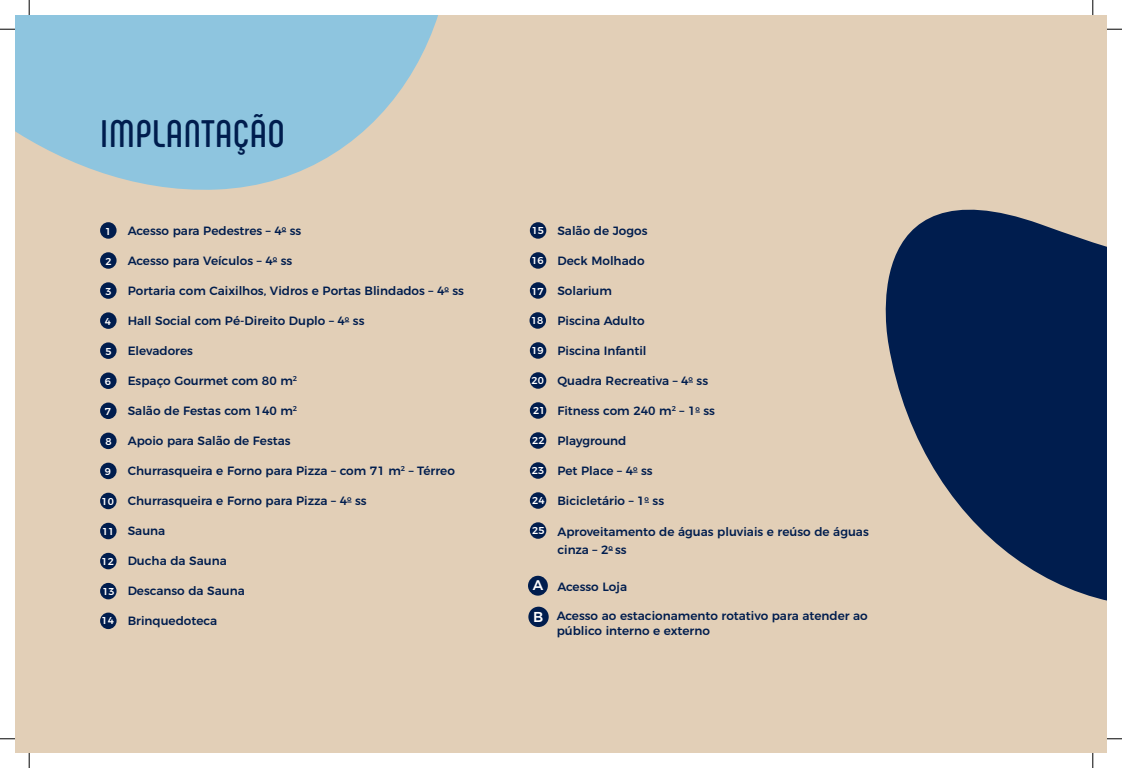
<style>
.page{position:relative;width:1122px;height:768px;background:#fff}
.page>*{position:absolute;margin:0;border:0;box-sizing:border-box;transform-origin:0 0}
.t1{font:700 38.3px "Phenomena";letter-spacing:.02em;color:#001d4e}
.t2{font:500 12px/18px "Montserrat";color:#001d4e}
.t3{font:500 10px "Montserrat";color:#fff}
.s1{font-size:14px;color:#fff}
.s2{font-size:14.3px;color:#fff}
</style>
<div class="page">
<div style="left:15px;top:15px;width:1091px;height:737px;background:#e2cfb7"></div>
<svg style="left:885px;top:209px;width:208px;height:388px;fill:#001d4e"></svg>
<svg style="left:15px;top:15px;width:423px;height:175px;fill:#8ec5df"></svg>
<div style="left:1093px;top:242px;width:13px;height:359px;background:#001d4e"></div>
<div style="left:100px;top:222px;width:17px;height:16px;background:#001d4e;border-radius:50%"></div>
<div style="left:100px;top:252px;width:17px;height:16px;background:#001d4e;border-radius:50%"></div>
<div style="left:100px;top:282px;width:17px;height:16px;background:#001d4e;border-radius:50%"></div>
<div style="left:100px;top:312px;width:17px;height:16px;background:#001d4e;border-radius:50%"></div>
<div style="left:100px;top:342px;width:17px;height:16px;background:#001d4e;border-radius:50%"></div>
<div style="left:100px;top:372px;width:17px;height:16px;background:#001d4e;border-radius:50%"></div>
<div style="left:100px;top:402px;width:17px;height:17px;background:#001d4e;border-radius:50%"></div>
<div style="left:100px;top:432px;width:17px;height:17px;background:#001d4e;border-radius:50%"></div>
<div style="left:100px;top:462px;width:17px;height:17px;background:#001d4e;border-radius:50%"></div>
<div style="left:100px;top:492px;width:17px;height:17px;background:#001d4e;border-radius:50%"></div>
<div style="left:100px;top:522px;width:17px;height:17px;background:#001d4e;border-radius:50%"></div>
<div style="left:100px;top:552px;width:17px;height:17px;background:#001d4e;border-radius:50%"></div>
<div style="left:100px;top:582px;width:17px;height:17px;background:#001d4e;border-radius:50%"></div>
<div style="left:100px;top:612px;width:17px;height:16px;background:#001d4e;border-radius:50%"></div>
<div style="left:528px;top:575px;width:20px;height:20px;background:#001d4e;border-radius:50%"></div>
<div style="left:530px;top:222px;width:16px;height:16px;background:#001d4e;border-radius:50%"></div>
<div style="left:530px;top:252px;width:16px;height:16px;background:#001d4e;border-radius:50%"></div>
<div style="left:530px;top:282px;width:16px;height:16px;background:#001d4e;border-radius:50%"></div>
<div style="left:529px;top:312px;width:17px;height:16px;background:#001d4e;border-radius:50%"></div>
<div style="left:530px;top:342px;width:16px;height:16px;background:#001d4e;border-radius:50%"></div>
<div style="left:530px;top:372px;width:16px;height:16px;background:#001d4e;border-radius:50%"></div>
<div style="left:530px;top:402px;width:16px;height:16px;background:#001d4e;border-radius:50%"></div>
<div style="left:530px;top:432px;width:16px;height:16px;background:#001d4e;border-radius:50%"></div>
<div style="left:530px;top:462px;width:16px;height:16px;background:#001d4e;border-radius:50%"></div>
<div style="left:530px;top:492px;width:16px;height:16px;background:#001d4e;border-radius:50%"></div>
<div style="left:530px;top:522px;width:16px;height:16px;background:#001d4e;border-radius:50%"></div>
<div style="left:528px;top:606px;width:20px;height:20px;background:#001d4e;border-radius:50%"></div>
<svg style="left:0;top:29px;width:15px;height:1px"></svg>
<svg style="left:1106px;top:29px;width:15px;height:1px"></svg>
<svg style="left:0;top:738px;width:15px;height:1px"></svg>
<svg style="left:1106px;top:737px;width:15px;height:2px"></svg>
<svg style="left:29px;top:0;width:1px;height:15px"></svg>
<svg style="left:29px;top:752px;width:1px;height:15px"></svg>
<svg style="left:1092px;top:0;width:1px;height:15px"></svg>
<svg style="left:1092px;top:752px;width:1px;height:15px"></svg>
<h1 class="t1" style="left:100px;top:111px;width:186px">IMPLANTAÇÃO</h1>
<p class="t3" style="left:105px;top:223px;width:8px">1</p>
<p class="t3" style="left:105px;top:253px;width:8px">2</p>
<p class="t3" style="left:105px;top:283px;width:8px">3</p>
<p class="t3" style="left:105px;top:313px;width:8px">4</p>
<p class="t3" style="left:105px;top:343px;width:8px">5</p>
<p class="t3" style="left:105px;top:373px;width:8px">6</p>
<p class="t3" style="left:105px;top:403px;width:8px">7</p>
<p class="t3" style="left:106px;top:433px;width:8px">8</p>
<p class="t3" style="left:105px;top:462px;width:8px">9</p>
<p class="t3" style="left:102px;top:493px;width:14px">10</p>
<p class="t3" style="left:102px;top:522px;width:14px">11</p>
<p class="t3" style="left:102px;top:552px;width:14px">12</p>
<p class="t3" style="left:102px;top:582px;width:14px">13</p>
<p class="t3" style="left:102px;top:612px;width:14px">14</p>
<p class="t2" style="left:128px;top:220px;width:175px">Acesso para Pedestres – 4<sup>o</sup> ss</p>
<p class="t2" style="left:128px;top:250px;width:166px">Acesso para Veículos – 4<sup>o</sup> ss</p>
<p class="t2" style="left:128px;top:280px;width:338px">Portaria com Caixilhos, Vidros e Portas Blindados – 4<sup>o</sup> ss</p>
<p class="t2" style="left:128px;top:310px;width:238px">Hall Social com Pé-Direito Duplo – 4<sup>o</sup> ss</p>
<p class="t2" style="left:128px;top:340px;width:67px">Elevadores</p>
<p class="t2" style="left:128px;top:370px;width:171px">Espaço Gourmet com 80 m<sup>2</sup></p>
<p class="t2" style="left:128px;top:400px;width:171px">Salão de Festas com 140 m<sup>2</sup></p>
<p class="t2" style="left:128px;top:430px;width:164px">Apoio para Salão de Festas</p>
<p class="t2" style="left:128px;top:460px;width:329px">Churrasqueira e Forno para Pizza – com 71 m<sup>2</sup> – Térreo</p>
<p class="t2" style="left:128px;top:490px;width:240px">Churrasqueira e Forno para Pizza – 4<sup>o</sup> ss</p>
<p class="t2" style="left:128px;top:520px;width:39px">Sauna</p>
<p class="t2" style="left:128px;top:550px;width:101px">Ducha da Sauna</p>
<p class="t2" style="left:128px;top:580px;width:119px">Descanso da Sauna</p>
<p class="t2" style="left:128px;top:610px;width:91px">Brinquedoteca</p>
<p class="t3" style="left:531px;top:222px;width:14px">15</p>
<p class="t3" style="left:531px;top:252px;width:14px">16</p>
<p class="t3" style="left:531px;top:283px;width:14px">17</p>
<p class="t3" style="left:531px;top:312px;width:14px">18</p>
<p class="t3" style="left:531px;top:342px;width:14px">19</p>
<p class="t3" style="left:531px;top:372px;width:14px">20</p>
<p class="t3" style="left:533px;top:402px;width:14px">21</p>
<p class="t3" style="left:532px;top:432px;width:14px">22</p>
<p class="t3" style="left:532px;top:462px;width:14px">23</p>
<p class="t3" style="left:532px;top:492px;width:14px">24</p>
<p class="t3" style="left:532px;top:522px;width:14px">25</p>
<p class="t2" style="left:557px;top:221px;width:92px">Salão de Jogos</p>
<p class="t2" style="left:557px;top:251px;width:89px">Deck Molhado</p>
<p class="t2" style="left:557px;top:281px;width:56px">Solarium</p>
<p class="t2" style="left:557px;top:311px;width:89px">Piscina Adulto</p>
<p class="t2" style="left:557px;top:341px;width:91px">Piscina Infantil</p>
<p class="t2" style="left:557px;top:371px;width:152px">Quadra Recreativa – 4<sup>o</sup> ss</p>
<p class="t2" style="left:557px;top:401px;width:159px">Fitness com 240 m<sup>2</sup> – 1<sup>o</sup> ss</p>
<p class="t2" style="left:557px;top:431px;width:71px">Playground</p>
<p class="t2" style="left:557px;top:461px;width:97px">Pet Place – 4<sup>o</sup> ss</p>
<p class="t2" style="left:557px;top:491px;width:108px">Bicicletário – 1<sup>o</sup> ss</p>
<p class="t2" style="left:557px;top:521px;width:313px">Aproveitamento de águas pluviais e reúso de águas cinza – 2<sup>o</sup> ss</p>
<p class="t2" style="left:532px;top:576px;width:96px"><span class="s1">A</span> Acesso Loja</p>
<p class="t2" style="left:556px;top:607px;width:312px;line-height:14.4px;text-indent:-23px"><span class="s2">B</span> Acesso ao estacionamento rotativo para atender ao público interno e externo</p>
</div>
